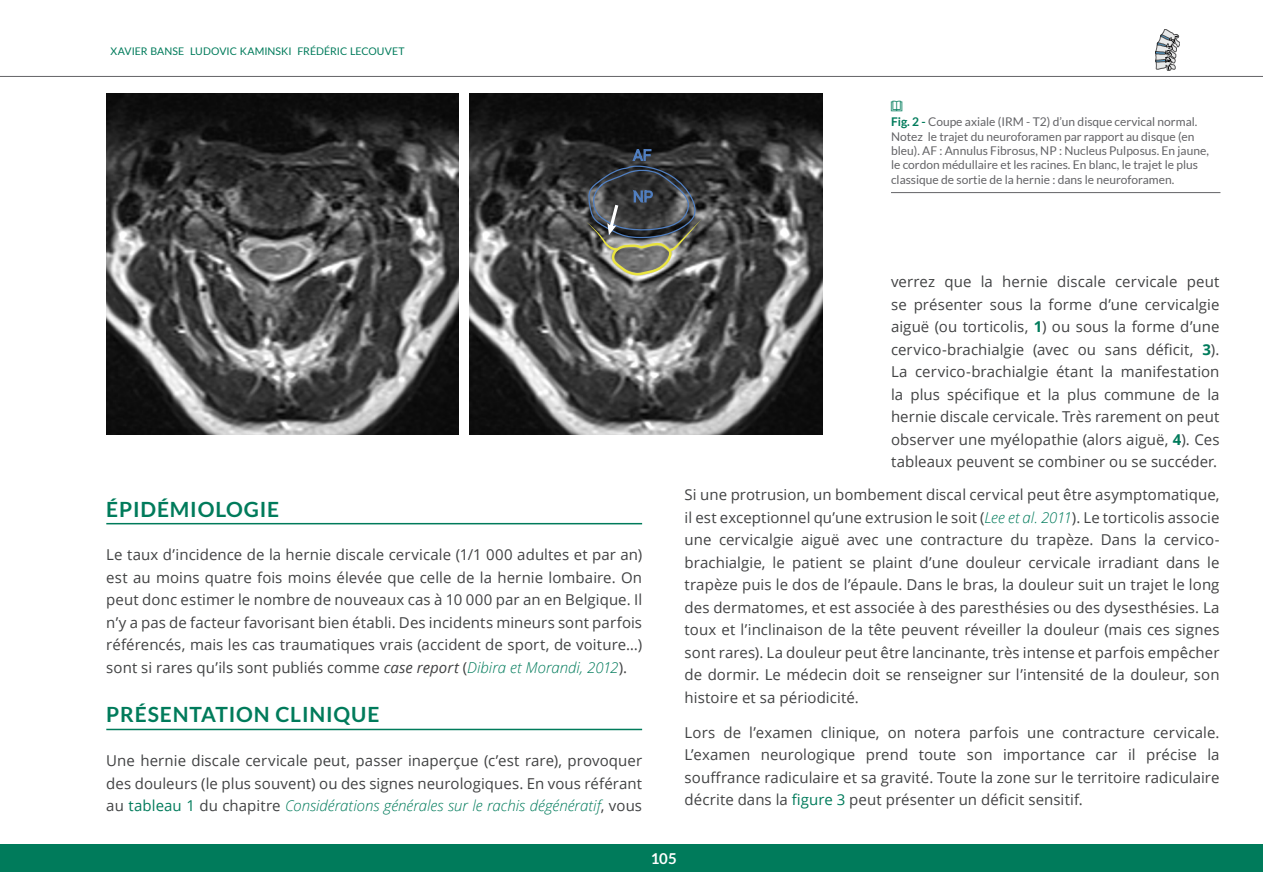
<style>
.page{position:relative;width:1263px;height:893px;background:#fff}
.page>*{position:absolute;margin:0;border:0;box-sizing:border-box;transform-origin:0 0}
.Titre_1{font:700 21px "Lato";letter-spacing:.04em;color:#007b5b}
.CORPS_DE_TEXTE{font:15px/22.5px "Open Sans";letter-spacing:.005em;color:#414243;text-align:justify}
.t1{font:700 15px "Lato";color:#fff}
.t2{font:12px/14.4px "Lato";color:#636366}
.t3{font:10.5px "Lato";letter-spacing:.005em;color:#007b5b}
.s1{font-family:"Holo Lens MDL2 Assets";color:#007b5b}
.s2{font-weight:700;color:#007b5b}
.s3{font-style:italic}
.s4{font-weight:300;font-style:italic;color:#007b5b}
.s5{color:#007b5b}
</style>
<div class="page">
<img style="left:106px;top:94px;width:353px;height:340px">
<img style="left:470px;top:94px;width:352px;height:340px">
<svg style="left:586px;top:105px;width:115px;height:172px"></svg>
<hr style="left:891px;top:192px;width:329px;height:1px;background:#636366">
<hr style="left:106px;top:523px;width:536px;height:1px;background:#007b5b">
<hr style="left:106px;top:729px;width:536px;height:1px;background:#007b5b">
<div style="left:0;top:844px;width:1263px;height:28px;background:#007b5b"></div>
<hr style="left:0;top:76px;width:1263px;height:1px;background:#636366">
<svg style="left:1155px;top:29px;width:25px;height:41px"></svg>
<p class="t3" style="left:111px;top:45px;width:295px">XAVIER BANSE LUDOVIC KAMINSKI FRÉDÉRIC LECOUVET</p>
<p class="t2" style="left:891px;top:100px;width:319px"><span class="s1">/<br></span><span class="s2">Fig. 2 -</span> Coupe axiale (IRM - T2) d’un disque cervical normal.<br>Notez le trajet du neuroforamen par rapport au disque (en bleu). AF : Annulus Fibrosus, N P : N ucleus Pulposus. En jaune, le cordon médullaire et les racines. En blanc, le trajet le plus classique de sortie de la hernie : dans le neuroforamen.</p>
<p class="Titre_1" style="left:106px;top:497px;width:174px">ÉPIDÉMIOLOGIE</p>
<p class="CORPS_DE_TEXTE" style="left:106px;top:543px;width:537px">Le taux d’incidence de la hernie discale cervicale (1/1 000 adultes et par an) est au moins quatre fois moins élevée que celle de la hernie lombaire. On peut donc estimer le nombre de nouveaux cas à 10 000 par an en Belgique. Il n’y a pas de facteur favorisant bien établi. Des incidents mineurs sont parfois référencés, mais les cas traumatiques vrais (accident de sport, de voiture…) sont si rares qu’ils sont publiés comme <span class="s3">case report</span> (<span class="s4">Dibira et Morandi, 2012</span>).</p>
<p class="Titre_1" style="left:106px;top:703px;width:275px">PRÉSENTATION CLINIQUE</p>
<p class="CORPS_DE_TEXTE" style="left:106px;top:749px;width:537px">Une hernie discale cervicale peut, passer inaperçue (c’est rare), provoquer des douleurs (le plus souvent) ou des signes neurologiques. En vous référant au <span class="s5">tableau 1</span> du chapitre <span class="s4">Considérations générales sur le rachis dégénératif</span>, vous</p>
<p class="CORPS_DE_TEXTE" style="left:891px;top:270px;width:330px">verrez que la hernie discale cervicale peut se présenter sous la forme d’une cervicalgie aiguë (ou torticolis, <span class="s2">1</span>) ou sous la forme d’une cervico-brachialgie (avec ou sans déficit, <span class="s2">3</span>).<br>La cervico-brachialgie étant la manifestation la plus spécifique et la plus commune de la hernie discale cervicale. Très rarement on peut observer une myélopathie (alors aiguë, <span class="s2">4</span>). Ces tableaux peuvent se combiner ou se succéder.</p>
<p class="CORPS_DE_TEXTE" style="left:685px;top:483px;width:536px">Si une protrusion, un bombement discal cervical peut être asymptomatique, il est exceptionnel qu’une extrusion le soit (<span class="s4">Lee et al. 2011</span>). Le torticolis associe une cervicalgie aiguë avec une contracture du trapèze. Dans la cervico&shy;brachialgie, le patient se plaint d’une douleur cervicale irradiant dans le trapèze puis le dos de l’épaule. Dans le bras, la douleur suit un trajet le long des dermatomes, et est associée à des paresthésies ou des dysesthésies. La toux et l’inclinaison de la tête peuvent réveiller la douleur (mais ces signes sont rares). La douleur peut être lancinante, très intense et parfois empêcher de dormir. Le médecin doit se renseigner sur l’intensité de la douleur, son histoire et sa périodicité.</p>
<p class="CORPS_DE_TEXTE" style="left:685px;top:721px;width:536px">Lors de l’examen clinique, on notera parfois une contracture cervicale.<br>L’examen neurologique prend toute son importance car il précise la souffrance radiculaire et sa gravité. Toute la zone sur le territoire radiculaire décrite dans la <span class="s5">figure 3</span> peut présenter un déficit sensitif.</p>
<p class="t1" style="left:651px;top:850px;width:27px">105</p>
</div>
